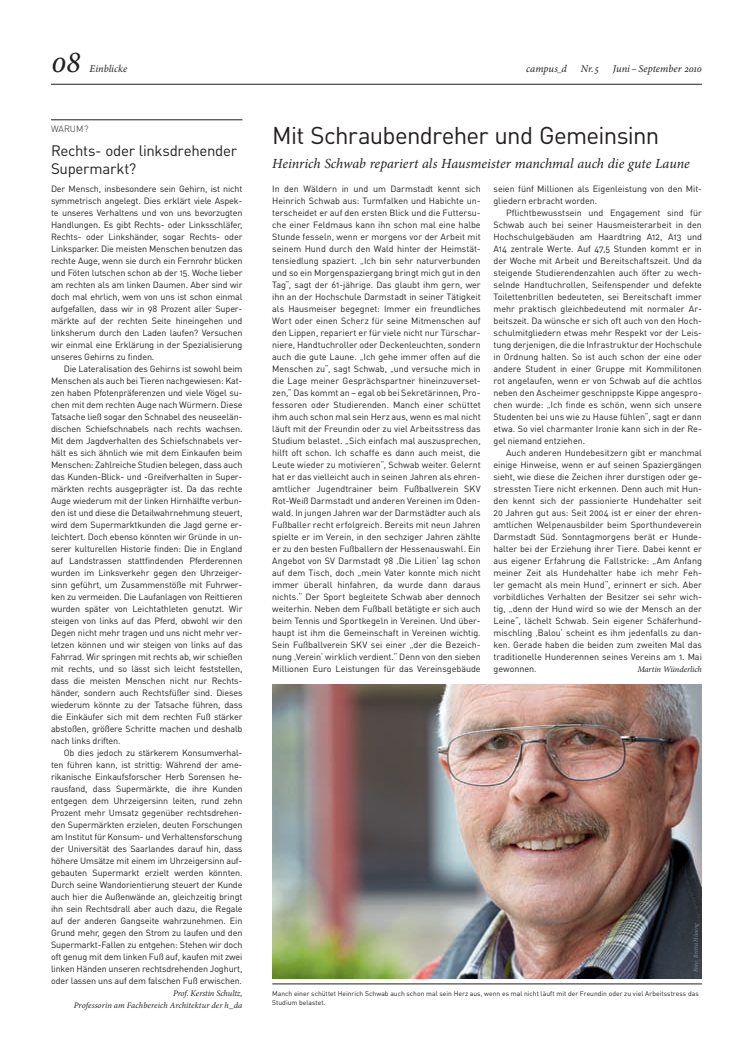
<style>
.page{position:relative;width:736px;height:1063px;background:#fff}
.page>*{position:absolute;margin:0;border:0;box-sizing:border-box;transform-origin:0 0}
.t1{font:italic 32px "Minion Pro";color:#231f20}
.t2{font:24px "DINOT";letter-spacing:-.03em;color:#231f20}
.t3{font:15px/18px "DINOT";letter-spacing:-.02em;color:#231f20}
.t4{font:italic 14px "Minion Pro";letter-spacing:-.005em;color:#231f20}
.t5{font:italic 10.4px "Minion Pro";color:#231f20}
.t6{font:9px/12px "DINOT";letter-spacing:-.01em;color:#231f20;text-align:justify}
.t7{font:300 9px "DINOT";color:#231f20}
.t8{font:italic 8.5px/12px "Minion Pro";color:#231f20;text-align:right}
.t9{font:6.8px/9px "DINOT";letter-spacing:.005em;color:#231f20}
.t10{font:italic 6px "Minion Pro";letter-spacing:.015em;color:#8b9299}
</style>
<div class="page">
<hr style="left:51px;top:84px;width:651px;height:1px;background:#231f20">
<img style="left:272px;top:684px;width:430px;height:294px">
<hr style="left:272px;top:984px;width:430px;height:1px;background:#231f20">
<hr style="left:51px;top:120px;width:191px;height:1px;background:#231f20">
<h1 class="t1" style="left:51px;top:40px;width:31px">08</h1>
<p class="t5" style="left:89px;top:62px;width:39px">Einblicke</p>
<p class="t5" style="left:526px;top:62px;width:42px">campus d</p>
<p class="t5" style="left:580px;top:62px;width:20px">Nr.5</p>
<p class="t5" style="left:613px;top:62px;width:90px">Juni – September 2010</p>
<p class="t7" style="left:51px;top:123px;width:39px">WARUM?</p>
<h3 class="t3" style="left:51px;top:141px;width:187px">Rechts- oder linksdrehender<br>Supermarkt?</h3>
<p class="t6" style="left:51px;top:182px;width:193px">Der Mensch, insbesondere sein Gehirn, ist nicht symmetrisch angelegt. Dies erklärt viele Aspek&shy;te unseres Verhaltens und von uns bevorzugten Handlungen. Es gibt Rechts- oder Linksschläfer, Rechts- oder Linkshänder, sogar Rechts- oder Linksparker. Die meisten Menschen benutzen das rechte Auge, wenn sie durch ein Fernrohr blicken und Föten lutschen schon ab der 15. Woche lieber am rechten als am linken Daumen. Aber sind wir doch mal ehrlich, wem von uns ist schon einmal aufgefallen, dass wir in 98 Prozent aller Super&shy;märkte auf der rechten Seite hineingehen und linksherum durch den Laden laufen? Versuchen wir einmal eine Erklärung in der Spezialisierung unseres Gehirns zu finden.</p>
<p class="t6" style="left:51px;top:362px;width:193px;text-indent:13px">Die Lateralisation des Gehirns ist sowohl beim Menschen als auch bei Tieren nachgewiesen: Kat&shy;zen haben Pfotenpräferenzen und viele Vögel su&shy;chen mit dem rechten Auge nach Würmern. Diese Tatsache ließ sogar den Schnabel des neuseelän&shy;dischen Schiefschnabels nach rechts wachsen.<br>Mit dem Jagdverhalten des Schiefschnabels ver&shy;hält es sich ähnlich wie mit dem Einkaufen beim Menschen: Zahlreiche Studien belegen, dass auch das Kunden-Blick- und -Greifverhalten in Super&shy;märkten rechts ausgeprägter ist. Da das rechte Auge wiederum mit der linken Hirnhälfte verbun&shy;den ist und diese die Detailwahrnehmung steuert, wird dem Supermarktkunden die Jagd gerne er&shy;leichtert. Doch ebenso könnten wir Gründe in un&shy;serer kulturellen Historie finden: Die in England auf Landstrassen stattfindenden Pferderennen wurden im Linksverkehr gegen den Uhrzeiger&shy;sinn geführt, um Zusammenstöße mit Fuhrwer&shy;ken zu vermeiden. Die Laufanlagen von Reittieren wurden später von Leichtathleten genutzt. Wir steigen von links auf das Pferd, obwohl wir den Degen nicht mehr tragen und uns nicht mehr ver&shy;letzen können und wir steigen von links auf das Fahrrad. Wir springen mit rechts ab, wir schießen mit rechts, und so lässt sich leicht feststellen, dass die meisten Menschen nicht nur Rechts&shy;händer, sondern auch Rechtsfüßer sind. Dieses wiederum könnte zu der Tatsache führen, dass die Einkäufer sich mit dem rechten Fuß stärker abstoßen, größere Schritte machen und deshalb nach links driften.</p>
<p class="t6" style="left:51px;top:746px;width:193px;text-indent:13px">Ob dies jedoch zu stärkerem Konsumverhal&shy;ten führen kann, ist strittig: Während der ame&shy;rikanische Einkaufsforscher Herb Sorensen he&shy;rausfand, dass Supermärkte, die ihre Kunden entgegen dem Uhrzeigersinn leiten, rund zehn Prozent mehr Umsatz gegenüber rechtsdrehen&shy;den Supermärkten erzielen, deuten Forschungen am Institut für Konsum- und Verhaltensforschung der Universität des Saarlandes darauf hin, dass höhere Umsätze mit einem im Uhrzeigersinn auf&shy;gebauten Supermarkt erzielt werden könnten.<br>Durch seine Wandorientierung steuert der Kunde auch hier die Außenwände an, gleichzeitig bringt ihn sein Rechtsdrall aber auch dazu, die Regale auf der anderen Gangseite wahrzunehmen. Ein Grund mehr, gegen den Strom zu laufen und den Supermarkt-Fallen zu entgehen: Stehen wir doch oft genug mit dem linken Fuß auf, kaufen mit zwei linken Händen unseren rechtsdrehenden Joghurt, oder lassen uns auf dem falschen Fuß erwischen.</p>
<p class="t8" style="left:74px;top:987px;width:170px">Prof. Kerstin Schultz,<br>Professorin am Fachbereich Architektur der h_da</p>
<h2 class="t2" style="left:272px;top:119px;width:388px">Mit Schraubendreher und Gemeinsinn</h2>
<h3 class="t4" style="left:272px;top:154px;width:419px">Heinrich Schwab repariert als Hausmeister manchmal auch die gute Laune</h3>
<p class="t6" style="left:272px;top:182px;width:210px">In den Wäldern in und um Darmstadt kennt sich Heinrich Schwab aus: Turmfalken und Habichte un&shy;terscheidet er auf den ersten Blick und die Futtersu&shy;che einer Feldmaus kann ihn schon mal eine halbe Stunde fesseln, wenn er morgens vor der Arbeit mit seinem Hund durch den Wald hinter der Heimstät&shy;tensiedlung spaziert. „Ich bin sehr naturverbunden und so ein Morgenspaziergang bringt mich gut in den Tag“, sagt der 61-jährige. Das glaubt ihm gern, wer ihn an der Hochschule Darmstadt in seiner Tätigkeit als Hausmeiser begegnet: Immer ein freundliches Wort oder einen Scherz für seine Mitmenschen auf den Lippen, repariert er für viele nicht nur Türschar&shy;niere, Handtuchroller oder Deckenleuchten, sondern auch die gute Laune. „Ich gehe immer offen auf die Menschen zu“, sagt Schwab, „und versuche mich in die Lage meiner Gesprächspartner hineinzuverset&shy;zen,“ Das kommt an – egal ob bei Sekretärinnen, Pro&shy;fessoren oder Studierenden. Manch einer schüttet ihm auch schon mal sein Herz aus, wenn es mal nicht läuft mit der Freundin oder zu viel Arbeitsstress das Studium belastet. „Sich einfach mal auszusprechen, hilft oft schon. Ich schaffe es dann auch meist, die Leute wieder zu motivieren“, Schwab weiter. Gelernt hat er das vielleicht auch in seinen Jahren als ehren&shy;amtlicher Jugendtrainer beim Fußballverein SKV Rot-Weiß Darmstadt und anderen Vereinen im Oden&shy;wald. In jungen Jahren war der Darmstädter auch als Fußballer recht erfolgreich. Bereits mit neun Jahren spielte er im Verein, in den sechziger Jahren zählte er zu den besten Fußballern der Hessenauswahl. Ein Angebot von SV Darmstadt 98 ‚Die Lilien‘ lag schon auf dem Tisch, doch „mein Vater konnte mich nicht immer überall hinfahren, da wurde dann daraus nichts.“ Der Sport begleitete Schwab aber dennoch weiterhin. Neben dem Fußball betätigte er sich auch beim Tennis und Sportkegeln in Vereinen. Und über&shy;haupt ist ihm die Gemeinschaft in Vereinen wichtig.<br>Sein Fußballverein SKV sei einer „der die Bezeich&shy;nung ‚Verein‘ wirklich verdient.“ Denn von den sieben Millionen Euro Leistungen für das Vereinsgebäude</p>
<p class="t6" style="left:493px;top:182px;width:210px">seien fünf Millionen als Eigenleistung von den Mit&shy;gliedern erbracht worden.</p>
<p class="t6" style="left:493px;top:206px;width:210px;text-indent:13px">Pflichtbewusstsein und Engagement sind für Schwab auch bei seiner Hausmeisterarbeit in den Hochschulgebäuden am Haardtring A12, A13 und A14 zentrale Werte. Auf 47,5 Stunden kommt er in der Woche mit Arbeit und Bereitschaftszeit. Und da steigende Studierendenzahlen auch öfter zu wech&shy;selnde Handtuchrollen, Seifenspender und defekte Toilettenbrillen bedeuteten, sei Bereitschaft immer mehr praktisch gleichbedeutend mit normaler Ar&shy;beitszeit. Da wünsche er sich oft auch von den Hoch&shy;schulmitgliedern etwas mehr Respekt vor der Leis&shy;tung derjenigen, die die Infrastruktur der Hochschule in Ordnung halten. So ist auch schon der eine oder andere Student in einer Gruppe mit Kommilitonen rot angelaufen, wenn er von Schwab auf die achtlos neben den Ascheimer geschnippste Kippe angespro&shy;chen wurde: „Ich finde es schön, wenn sich unsere Studenten bei uns wie zu Hause fühlen“, sagt er dann etwa. So viel charmanter Ironie kann sich in der Re&shy;gel niemand entziehen.</p>
<p class="t6" style="left:493px;top:446px;width:210px;text-indent:13px">Auch anderen Hundebesitzern gibt er manchmal einige Hinweise, wenn er auf seinen Spaziergängen sieht, wie diese die Zeichen ihrer durstigen oder ge&shy;stressten Tiere nicht erkennen. Denn auch mit Hun&shy;den kennt sich der passionierte Hundehalter seit 20 Jahren gut aus: Seit 2004 ist er einer der ehren&shy;amtlichen Welpenausbilder beim Sporthundeverein Darmstadt Süd. Sonntagmorgens berät er Hunde&shy;halter bei der Erziehung ihrer Tiere. Dabei kennt er aus eigener Erfahrung die Fallstricke: „Am Anfang meiner Zeit als Hundehalter habe ich mehr Feh&shy;ler gemacht als mein Hund“, erinnert er sich. Aber vorbildliches Verhalten der Besitzer sei sehr wich&shy;tig, „denn der Hund wird so wie der Mensch an der Leine“, lächelt Schwab. Sein eigener Schäferhund&shy;mischling ‚Balou‘ scheint es ihm jedenfalls zu dan&shy;ken. Gerade haben die beiden zum zweiten Mal das traditionelle Hunderennen seines Vereins am 1. Mai gewonnen.</p>
<p class="t8" style="left:637px;top:663px;width:66px">Martin Wünderlich</p>
<p class="t10" style="left:691px;top:972px;width:51px;rotate:-90deg">Foto: Britta Hüning</p>
<p class="t9" style="left:272px;top:989px;width:428px">Manch einer schüttet Heinrich Schwab auch schon mal sein Herz aus, wenn es mal nicht läuft mit der Freundin oder zu viel Arbeitsstress das<br>Studium belastet.</p>
</div>
